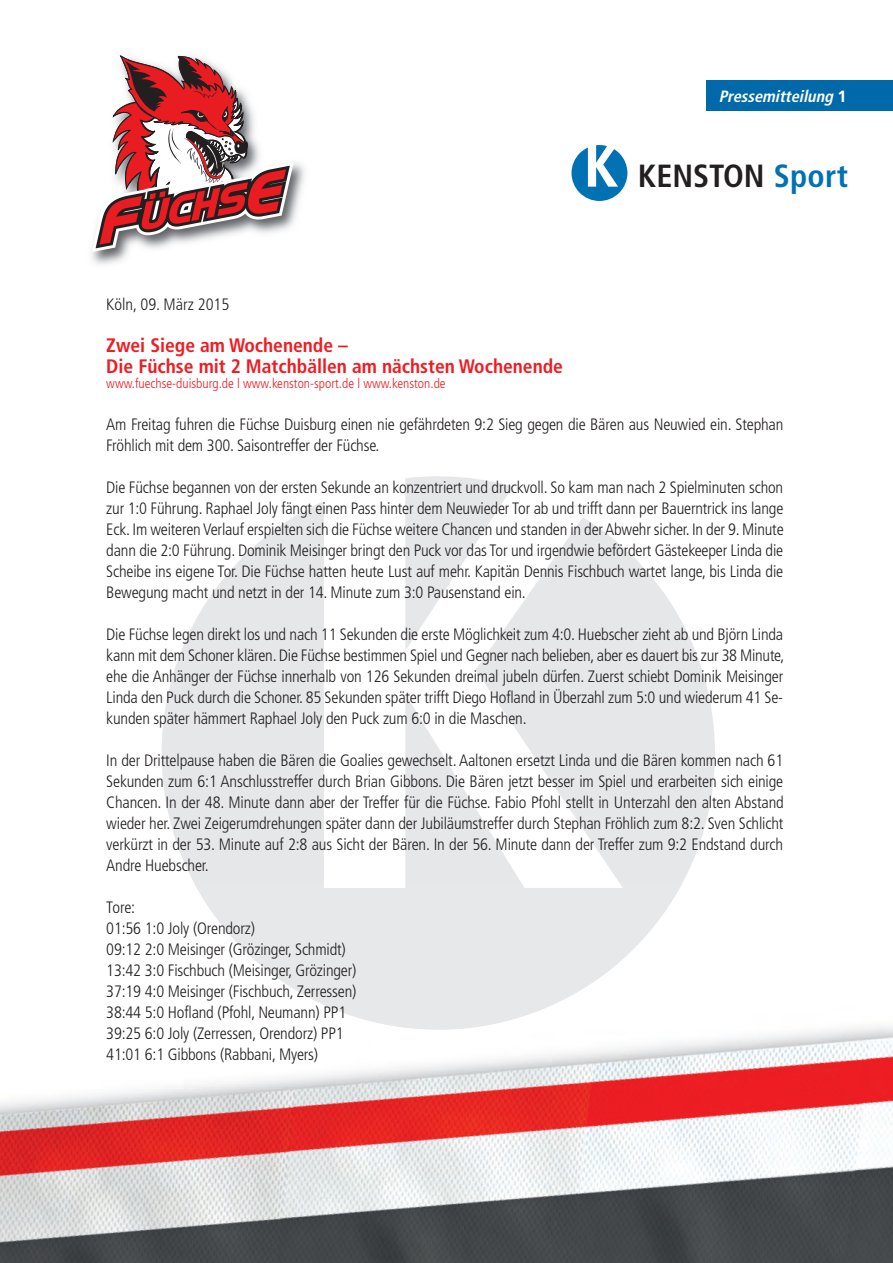
<style>
.page{position:relative;width:893px;height:1263px;background:#fff}
.page>*{position:absolute;margin:0;border:0;box-sizing:border-box;transform-origin:0 0}
.t1{font:700 condensed 32.1px "Frutiger";color:#231f20}
.t2{font:700 condensed 19.5px/21px "Frutiger";color:#ee1d23}
.t3{font:300 condensed 16.5px/21px "Frutiger";letter-spacing:-.01em;color:#231f20;text-align:justify}
.t4{font:italic 700 condensed 16.35px "Frutiger";color:#fff}
.t5{font:300 condensed 13.5px "Frutiger";color:#ee1d23}
.s1{font-style:normal;font-stretch:normal}
.s2{color:#0071b3}
</style>
<div class="page">
<svg style="left:405px;top:476px;width:108px;height:25px;background:#e9eaec"></svg>
<svg style="left:162px;top:501px;width:553px;height:382px;fill:#e6e7e9"></svg>
<div style="left:706px;top:81px;width:187px;height:30px;background:#0069a9"></div>
<svg style="left:571px;top:145px;width:56px;height:56px"></svg>
<img style="left:91px;top:163px;width:214px;height:102px">
<svg style="left:92px;top:55px;width:202px;height:197px"></svg>
<img style="left:0;top:905px;width:893px;height:358px">
<img style="left:225px;top:929px;width:385px;height:101px">
<p class="t4" style="left:719px;top:89px;width:129px">Pressemitteilung <span class="s1">1</span></p>
<h1 class="t1" style="left:638px;top:163px;width:212px">KENSTON <span class="s2">Sport</span></h1>
<p class="t3" style="left:106px;top:295px;width:125px">Köln, 09. März 2015</p>
<p class="t2" style="left:106px;top:336px;width:458px">Zwei Siege am Wochenende –<br>Die Füchse mit 2 Matchbällen am nächsten Wochenende</p>
<p class="t5" style="left:106px;top:378px;width:341px">www.fuechse-duisburg.de l www.kenston-sport.de l www.kenston.de</p>
<p class="t3" style="left:106px;top:415px;width:679px">Am Freitag fuhren die Füchse Duisburg einen nie gefährdeten 9:2 Sieg gegen die Bären aus Neuwied ein. Stephan<br>Fröhlich mit dem 300. Saisontreffer der Füchse.</p>
<p class="t3" style="left:106px;top:478px;width:679px">Die Füchse begannen von der ersten Sekunde an konzentriert und druckvoll. So kam man nach 2 Spielminuten schon zur 1:0 Führung. Raphael Joly fängt einen Pass hinter dem Neuwieder Tor ab und trifft dann per Bauerntrick ins lange Eck. Im weiteren Verlauf erspielten sich die Füchse weitere Chancen und standen in der Abwehr sicher. In der 9. Minute dann die 2:0 Führung. Dominik Meisinger bringt den Puck vor das Tor und irgendwie befördert Gästekeeper Linda die Scheibe ins eigene Tor. Die Füchse hatten heute Lust auf mehr. Kapitän Dennis Fischbuch wartet lange, bis Linda die Bewegung macht und netzt in der 14. Minute zum 3:0 Pausenstand ein.</p>
<p class="t3" style="left:106px;top:625px;width:680px">Die Füchse legen direkt los und nach 11 Sekunden die erste Möglichkeit zum 4:0. Huebscher zieht ab und Björn Linda kann mit dem Schoner klären. Die Füchse bestimmen Spiel und Gegner nach belieben, aber es dauert bis zur 38 Minute, ehe die Anhänger der Füchse innerhalb von 126 Sekunden dreimal jubeln dürfen. Zuerst schiebt Dominik Meisinger Linda den Puck durch die Schoner. 85 Sekunden später trifft Diego Hofland in Überzahl zum 5:0 und wiederum 41 Se&shy;kunden später hämmert Raphael Joly den Puck zum 6:0 in die Maschen.</p>
<p class="t3" style="left:106px;top:751px;width:679px">In der Drittelpause haben die Bären die Goalies gewechselt. Aaltonen ersetzt Linda und die Bären kommen nach 61<br>Sekunden zum 6:1 Anschlusstreffer durch Brian Gibbons. Die Bären jetzt besser im Spiel und erarbeiten sich einige Chancen. In der 48. Minute dann aber der Treffer für die Füchse. Fabio Pfohl stellt in Unterzahl den alten Abstand wieder her. Zwei Zeigerumdrehungen später dann der Jubiläumstreffer durch Stephan Fröhlich zum 8:2. Sven Schlicht verkürzt in der 53. Minute auf 2:8 aus Sicht der Bären. In der 56. Minute dann der Treffer zum 9:2 Endstand durch Andre Huebscher.</p>
<p class="t3" style="left:106px;top:898px;width:252px;text-align:left">Tore:<br>01:56 1:0 Joly (Orendorz)<br>09:12 2:0 Meisinger (Grözinger, Schmidt)<br>13:42 3:0 Fischbuch (Meisinger, Grözinger)<br>37:19 4:0 Meisinger (Fischbuch, Zerressen)<br>38:44 5:0 Hofland (Pfohl, Neumann) PP1<br>39:25 6:0 Joly (Zerressen, Orendorz) PP1<br>41:01 6:1 Gibbons (Rabbani, Myers)</p>
</div>
